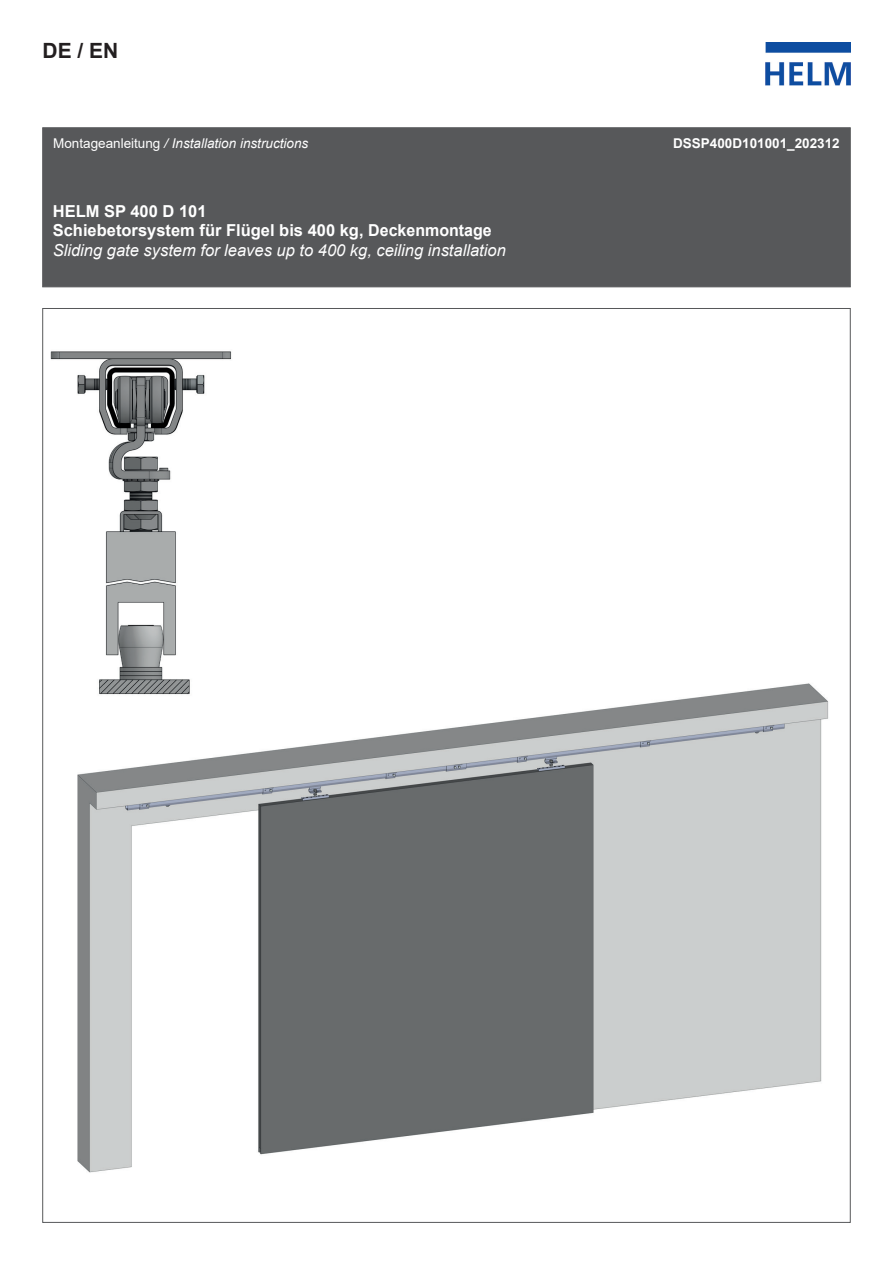
<style>
.page{position:relative;width:893px;height:1263px;background:#fff}
.page>*{position:absolute;margin:0;border:0;box-sizing:border-box;transform-origin:0 0}
.t1{font:700 21px "Arial";color:#231f20}
.t2{font:700 16.5px/19.8px "Arial";color:#fff}
.t3{font:italic 16.5px "Arial";color:#fff}
.t4{font:italic 13.5px "Arial";color:#fff}
.t5{font:700 13.5px "Arial";color:#fff}
.s1{font-style:normal}
</style>
<div class="page">
<div style="left:43px;top:128px;width:807px;height:159px;background:#57585a"></div>
<img style="left:765px;top:43px;width:85px;height:42px">
<img style="left:77px;top:683px;width:752px;height:490px">
<img style="left:50px;top:351px;width:188px;height:361px">
<p class="t1" style="left:43px;top:36px;width:77px">DE / EN</p>
<p class="t4" style="left:53px;top:135px;width:257px"><span class="s1">Montageanleitung</span> / Installation instructions</p>
<p class="t5" style="left:673px;top:134px;width:168px">DSSP400D101001_202312</p>
<p class="t2" style="left:53px;top:201px;width:441px">HELM SP 400 D 101<br>Schiebetorsystem für Flügel bis 400 kg, Deckenmontage</p>
<p class="t3" style="left:53px;top:240px;width:455px">Sliding gate system for leaves up to 400 kg, ceiling installation</p>
</div>
